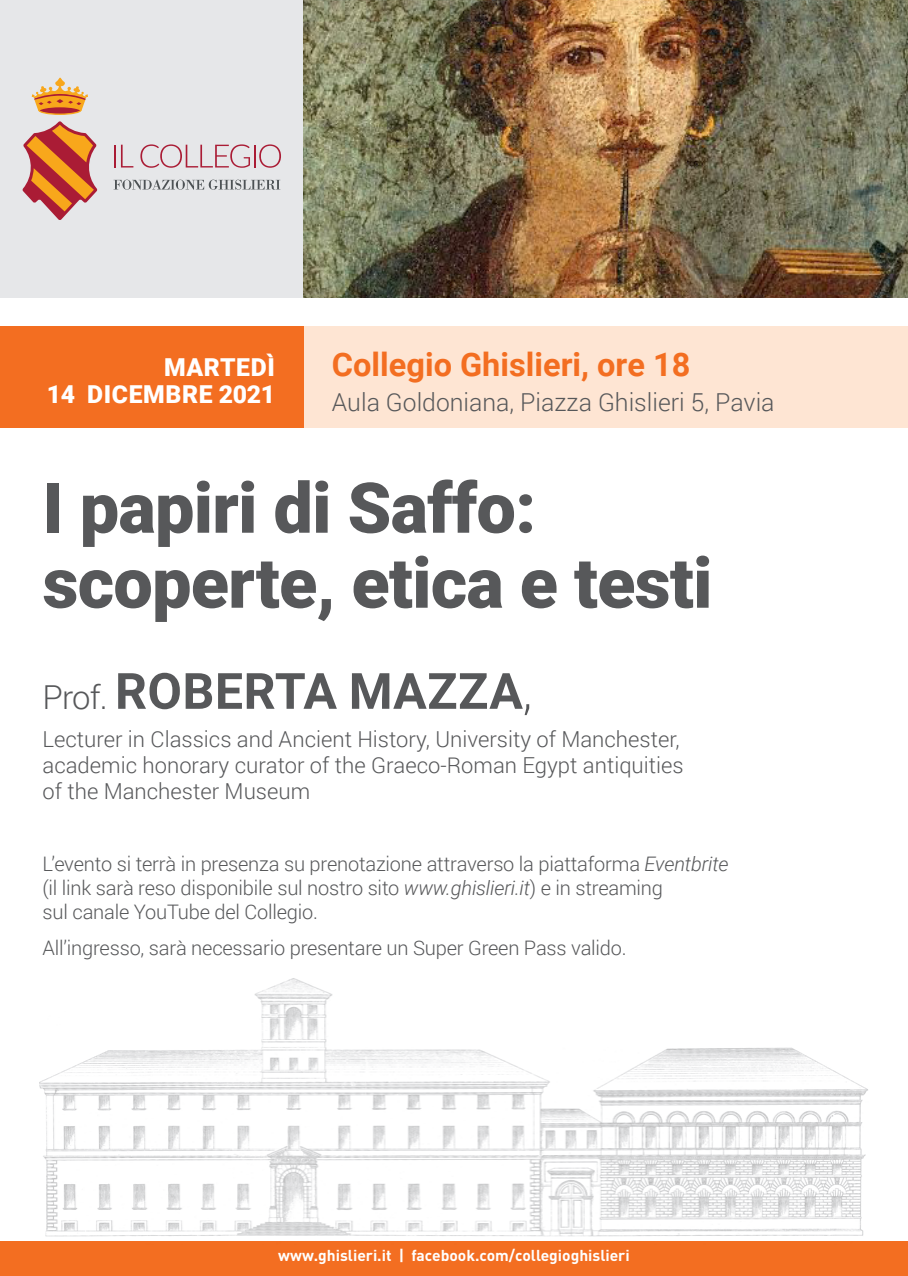
<style>
.page{position:relative;width:908px;height:1276px;background:#fff}
.page>*{position:absolute;margin:0;border:0;box-sizing:border-box;transform-origin:0 0}
.t1{font:900 70px/75px "Roboto";letter-spacing:-.01em;color:#57585a}
.t2{font:700 50px "Roboto";letter-spacing:.01em;color:#57585a}
.t3{font:700 32.5px "Roboto";color:#f36e21}
.t4{font:300 24.7px "Roboto";color:#57585a}
.t5{font:900 24.7px/27.3px "Roboto";letter-spacing:.025em;color:#fff;text-align:right}
.t6{font:300 22px/26.4px "Roboto";color:#57585a}
.t7{font:300 20px/24px "Roboto";letter-spacing:-.01em;color:#57585a}
.t8{font:700 15.6px "DIN Pro";color:#fff}
.s1{font-weight:300;font-size:33px}
.s2{font-weight:300}
.s3{font-style:italic}
</style>
<div class="page">
<div style="left:0;top:0;width:303px;height:298px;background:#e6e7e9"></div>
<div style="left:0;top:1242px;width:907px;height:34px;background:#f36e21"></div>
<div style="left:303px;top:326px;width:604px;height:101px;background:#fee5d3"></div>
<div style="left:0;top:326px;width:303px;height:101px;background:#f36e21"></div>
<hr style="left:114px;top:145px;width:2px;height:22px;background:#aa1c35">
<svg style="left:121px;top:145px;width:12px;height:22px"></svg>
<svg style="left:140px;top:144px;width:141px;height:24px"></svg>
<svg style="left:113px;top:180px;width:167px;height:10px"></svg>
<svg style="left:23px;top:121px;width:74px;height:99px"></svg>
<svg style="left:32px;top:78px;width:56px;height:37px"></svg>
<img style="left:39px;top:978px;width:833px;height:264px">
<img style="left:303px;top:0;width:604px;height:297px">
<p class="t5" style="left:47px;top:353px;width:230px">MARTEDÌ<br>14 DICEMBRE 2021</p>
<h3 class="t3" style="left:332px;top:342px;width:360px">Collegio Ghislieri, ore 18</h3>
<p class="t4" style="left:332px;top:385px;width:444px">Aula Goldoniana, Piazza Ghislieri 5, Pavia</p>
<h1 class="t1" style="left:43px;top:468px;width:671px">I papiri di Saffo: scoperte, etica e testi</h1>
<h2 class="t2" style="left:43px;top:656px;width:491px"><span class="s1">Prof.</span> ROBERTA MAZZA<span class="s2">,</span></h2>
<p class="t6" style="left:43px;top:725px;width:642px">Lecturer in Classics and Ancient History, University of Manchester, academic honorary curator of the Graeco-Roman Egypt antiquities of the Manchester Museum</p>
<p class="t7" style="left:43px;top:851px;width:687px">L’evento si terrà in presenza su prenotazione attraverso la piattaforma <span class="s3">Eventbrite </span>(il link sarà reso disponibile sul nostro sito <span class="s3">www.ghislieri.it</span>) e in streaming<br>sul canale YouTube del Collegio.</p>
<p class="t7" style="left:43px;top:935px;width:585px">All’ingresso, sarà necessario presentare un Super Green Pass valido.</p>
<p class="t8" style="left:278px;top:1245px;width:353px">www.ghislieri.it | facebook.com/collegioghislieri</p>
</div>
